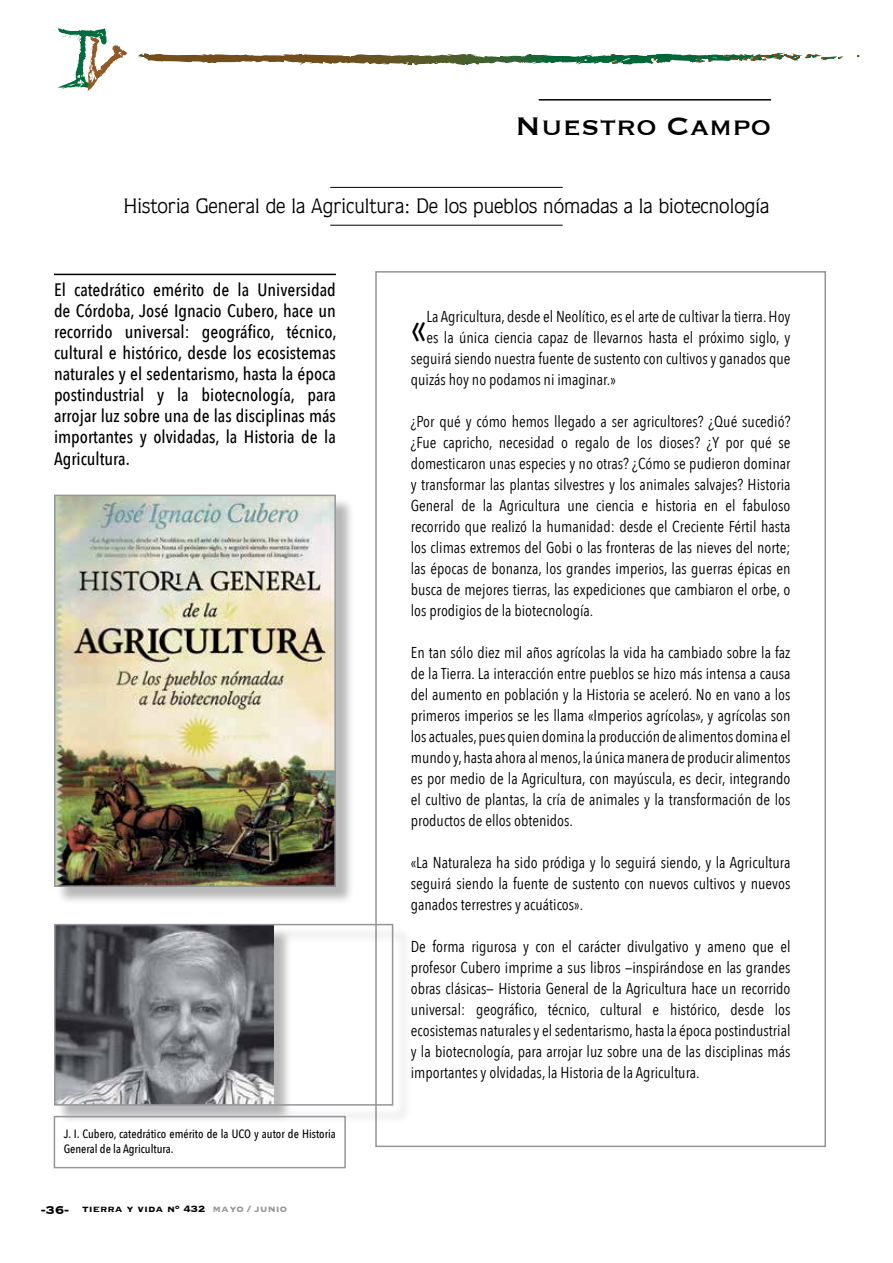
<style>
.page{position:relative;width:893px;height:1263px;background:#fff}
.page>*{position:absolute;margin:0;border:0;box-sizing:border-box;transform-origin:0 0}
.t1{font:45.45px "Avenir Next Condensed";color:#000}
.t2{font:33px "Copperplate";color:#000}
.t3{font:21px "Quorum Std";color:#000}
.t4{font:500 18px/21px "Avenir Next Condensed";color:#000;text-align:justify}
.t5{font:15.75px/21px "Avenir Next Condensed";color:#000;text-align:justify}
.t6{font:500 12px/15px "Avenir Next Condensed";color:#000}
.t7{font:700 12px "Copperplate";color:#000}
.s1{font-size:15px}
.s2{color:#939598}
</style>
<div class="page">
<hr style="left:539px;top:99px;width:232px;height:2px;background:#000">
<svg style="left:54px;top:27px;width:790px;height:65px"></svg>
<div style="left:56px;top:497px;width:298px;height:409px;background:#000;opacity:.29"></div>
<img style="left:57px;top:498px;width:276px;height:386px">
<div style="left:54px;top:495px;width:282px;height:392px;border:2px solid #939598"></div>
<div style="left:56px;top:926px;width:356px;height:198px;background:#000;opacity:.29"></div>
<img style="left:57px;top:927px;width:217px;height:176px">
<div style="left:54px;top:924px;width:339px;height:182px;border:2px solid #939598"></div>
<hr style="left:330px;top:187px;width:233px;height:1px;background:#000">
<hr style="left:330px;top:225px;width:233px;height:1px;background:#000">
<hr style="left:54px;top:274px;width:282px;height:1px;background:#000">
<div style="left:54px;top:1116px;width:292px;height:52px;border:2px solid #939598"></div>
<h2 class="t2" style="left:515px;top:105px;width:257px">Nuestro Campo</h2>
<h3 class="t3" style="left:124px;top:194px;width:647px">Historia General de la Agricultura: De los pueblos nómadas a la biotecnología</h3>
<p class="t4" style="left:54px;top:280px;width:284px">El catedrático emérito de la Universidad de Córdoba, José Ignacio Cubero, hace un recorrido universal: geográfico, técnico, cultural e histórico, desde los ecosistemas naturales y el sedentarismo, hasta la época postindustrial y la biotecnología, para arrojar luz sobre una de las disciplinas más importantes y olvidadas, la Historia de la Agricultura.</p>
<p class="t6" style="left:64px;top:1126px;width:274px">J. I. Cubero, catedrático emérito de la UCO y autor de Historia<br>General de la Agricultura.</p>
<p class="t7" style="left:41px;top:1201px;width:248px"><span class="s1">-36-</span> tierra y vida nº 432 <span class="s2">mayo / junio</span></p>
<p class="t5" style="left:427px;top:306px;width:365px">La Agricultura, desde el Neolítico, es el arte de cultivar la tierra. Hoy</p>
<p class="t5" style="left:427px;top:327px;width:365px">es la única ciencia capaz de llevarnos hasta el próximo siglo, y</p>
<p class="t5" style="left:411px;top:348px;width:381px">seguirá siendo nuestra fuente de sustento con cultivos y ganados que</p>
<p class="t5" style="left:411px;top:369px;width:207px">quizás hoy no podamos ni imaginar.»</p>
<p class="t5" style="left:411px;top:411px;width:381px">¿Por qué y cómo hemos llegado a ser agricultores? ¿Qué sucedió? ¿Fue capricho, necesidad o regalo de los dioses? ¿Y por qué se domesticaron unas especies y no otras? ¿Cómo se pudieron dominar y transformar las plantas silvestres y los animales salvajes? Historia General de la Agricultura une ciencia e historia en el fabuloso recorrido que realizó la humanidad: desde el Creciente Fértil hasta los climas extremos del Gobi o las fronteras de las nieves del norte; las épocas de bonanza, los grandes imperios, las guerras épicas en busca de mejores tierras, las expediciones que cambiaron el orbe, o los prodigios de la biotecnología.</p>
<p class="t5" style="left:411px;top:642px;width:381px">En tan sólo diez mil años agrícolas la vida ha cambiado sobre la faz de la Tierra. La interacción entre pueblos se hizo más intensa a causa del aumento en población y la Historia se aceleró. No en vano a los primeros imperios se les llama «Imperios agrícolas», y agrícolas son los actuales, pues quien domina la producción de alimentos domina el mundo y, hasta ahora al menos, la única manera de producir alimentos es por medio de la Agricultura, con mayúscula, es decir, integrando el cultivo de plantas, la cría de animales y la transformación de los productos de ellos obtenidos.</p>
<p class="t5" style="left:411px;top:851px;width:381px">«La Naturaleza ha sido pródiga y lo seguirá siendo, y la Agricultura seguirá siendo la fuente de sustento con nuevos cultivos y nuevos ganados terrestres y acuáticos».</p>
<p class="t5" style="left:411px;top:935px;width:381px">De forma rigurosa y con el carácter divulgativo y ameno que el profesor Cubero imprime a sus libros —inspirándose en las grandes obras clásicas— Historia General de la Agricultura hace un recorrido universal: geográfico, técnico, cultural e histórico, desde los ecosistemas naturales y el sedentarismo, hasta la época postindustrial y la biotecnología, para arrojar luz sobre una de las disciplinas más importantes y olvidadas, la Historia de la Agricultura.</p>
<h1 class="t1" style="left:411px;top:289px;width:17px">«</h1>
</div>
